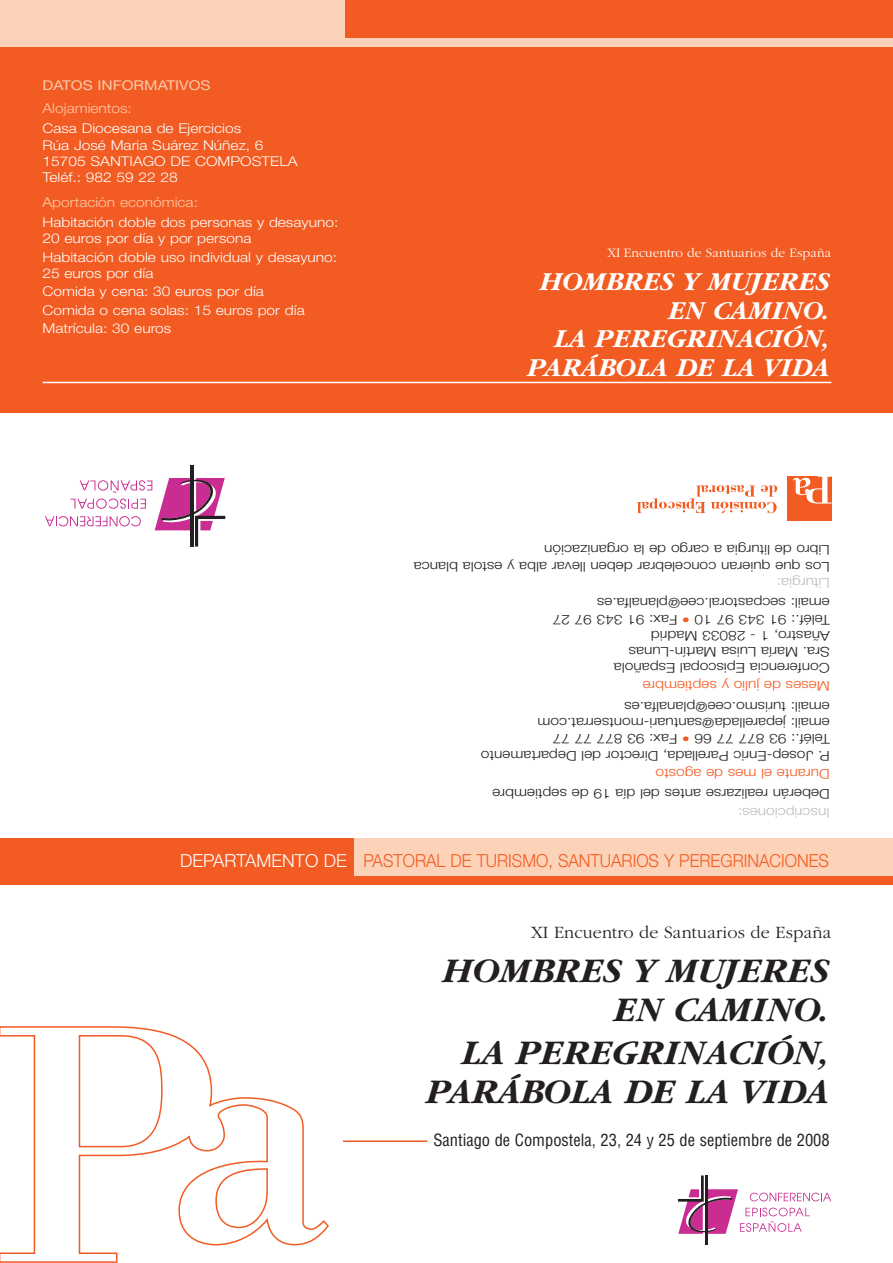
<style>
.page{position:relative;width:893px;height:1263px;background:#fff}
.page>*{position:absolute;margin:0;border:0;box-sizing:border-box;transform-origin:0 0}
.t1{font:italic 700 36px/39px "Garamond";color:#231f20;text-align:right}
.t2{font:italic 700 27px/28.5px "Garamond";color:#fff;text-align:right}
.t3{font:300 18px "Helvetica Neue";color:#f25b21;scale:.92 1}
.t4{font:300 18px "Garamond";letter-spacing:.01em;color:#231f20}
.t5{font:condensed 16.5px "Helvetica";color:#231f20}
.t6{font:300 13.5px/16.2px "Helvetica Neue";color:#231f20;scale:1.15 1}
.t7{font:300 13.5px/16.2px "Helvetica Neue";color:#fff;scale:1.15 1}
.t8{font:300 13.5px "Helvetica Neue";color:#f25b21;scale:1.15 1}
.t9{font:300 13.5px "Helvetica Neue";color:#fccbac;scale:1.15 1}
.t10{font:300 13.5px "Garamond";letter-spacing:.01em;color:#fff}
.t11{font:300 13.5px "Helvetica Neue";color:#bcbdc0;scale:1.15 1}
.t12{font:13.5px "Helvetica Neue";color:#fccbac;scale:1.15 1}
.s1{color:#f25b21}
.s2{color:#fff}
</style>
<div class="page">
<div style="left:0;top:0;width:893px;height:412px;background:#f25b21"></div>
<div style="left:344px;top:38px;width:549px;height:9px;background:#fcd3b8"></div>
<hr style="left:343px;top:1140px;width:84px;height:2px;background:#f25b21">
<hr style="left:43px;top:382px;width:788px;height:1px;background:#fff">
<hr style="left:191px;top:465px;width:3px;height:81px;background:#231f20">
<svg style="left:45px;top:478px;width:180px;height:68px"></svg>
<svg style="left:0;top:1026px;width:329px;height:237px"></svg>
<svg style="left:78px;top:1034px;width:85px;height:114px"></svg>
<div style="left:342px;top:838px;width:551px;height:46px;background:#fcd3b8"></div>
<div style="left:342px;top:876px;width:551px;height:8px;background:#f25b21"></div>
<div style="left:0;top:838px;width:354px;height:46px;background:#f25b21"></div>
<div style="left:0;top:0;width:344px;height:47px;background:#fcd3b8"></div>
<hr style="left:705px;top:1175px;width:2px;height:70px;background:#231f20">
<svg style="left:678px;top:1175px;width:153px;height:59px"></svg>
<svg style="left:637px;top:485px;width:140px;height:28px"></svg>
<div style="left:787px;top:476px;width:44px;height:45px;background:#f25b21"></div>
<svg style="left:793px;top:476px;width:38px;height:28px"></svg>
<p class="t12" style="left:43px;top:81px;width:148px">DATOS INFORMATIVOS</p>
<p class="t9" style="left:43px;top:103px;width:79px">Alojamientos:</p>
<p class="t7" style="left:43px;top:122px;width:223px">Casa Diocesana de Ejercicios<br>Rúa José Maria Suárez Núñez, 6<br>15705 SANTIAGO DE COMPOSTELA<br>Teléf.: 982 59 22 28</p>
<p class="t9" style="left:43px;top:197px;width:137px">Aportación económica:</p>
<p class="t7" style="left:43px;top:216px;width:259px">Habitación doble dos personas y desayuno:<br>20 euros por día y por persona</p>
<p class="t7" style="left:43px;top:250px;width:258px">Habitación doble uso individual y desayuno:<br>25 euros por día</p>
<p class="t7" style="left:43px;top:284px;width:229px;line-height:18.3px">Comida y cena: 30 euros por día<br>Comida o cena solas: 15 euros por día<br>Matrícula: 30 euros</p>
<p class="t10" style="left:607px;top:245px;width:225px">XI Encuentro de Santuarios de España</p>
<h2 class="t2" style="left:529px;top:266px;width:304px">HOMBRES Y MUJERES<br>EN CAMINO.<br>LA PEREGRINACIÓN,<br>PARÁBOLA DE LA VIDA</h2>
<p class="t6" style="left:830px;top:573px;width:363px;rotate:-180deg">Los que quieran concelebrar deben llevar alba y estola blanca<br>Libro de liturgia a cargo de la organización</p>
<p class="t11" style="left:830px;top:587px;width:48px;rotate:-180deg">Liturgia:</p>
<p class="t6" style="left:830px;top:675px;width:243px;rotate:-180deg">Conferencia Episcopal Española<br>Sra. María Luisa Martín-Lunas<br>Añastro, 1 - 28033 Madrid<br>Teléf.: 91 343 97 10 <span class="s1">•</span> Fax: 91 343 97 27 email: secpastoral.cee@planalfa.es</p>
<p class="t8" style="left:830px;top:691px;width:164px;rotate:-180deg">Meses de julio y septiembre</p>
<p class="t6" style="left:830px;top:762px;width:305px;rotate:-180deg">.P Josep-Enric Parellada, Director del Departamento Teléf.: 93 877 77 66 <span class="s1">•</span> Fax: 93 877 77 77<br>email: jeparellada@santuari-montserrat.com<br>email: turismo.cee@planalfa.es</p>
<p class="t8" style="left:830px;top:778px;width:153px;rotate:-180deg">Durante el mes de agosto</p>
<p class="t6" style="left:830px;top:801px;width:295px;rotate:-180deg">Deberán realizarse antes del día 19 de septiembre</p>
<p class="t11" style="left:830px;top:817px;width:81px;rotate:-180deg">Inscripciones:</p>
<h3 class="t3" style="left:180px;top:854px;width:707px"><span class="s2">DEPARTAMENTO DE</span> PASTORAL DE TURISMO, SANTUARIOS Y PEREGRINACIONES</h3>
<h3 class="t4" style="left:531px;top:921px;width:302px">XI Encuentro de Santuarios de España</h3>
<h1 class="t1" style="left:445px;top:950px;width:388px">HOMBRES Y MUJERES<br>EN CAMINO.</h1>
<h1 class="t1" style="left:428px;top:1032px;width:405px">LA PEREGRINACIÓN,<br>PARÁBOLA DE LA VIDA</h1>
<p class="t5" style="left:433px;top:1131px;width:398px">Santiago de Compostela, 23, 24 y 25 de septiembre de 2008</p>
</div>
